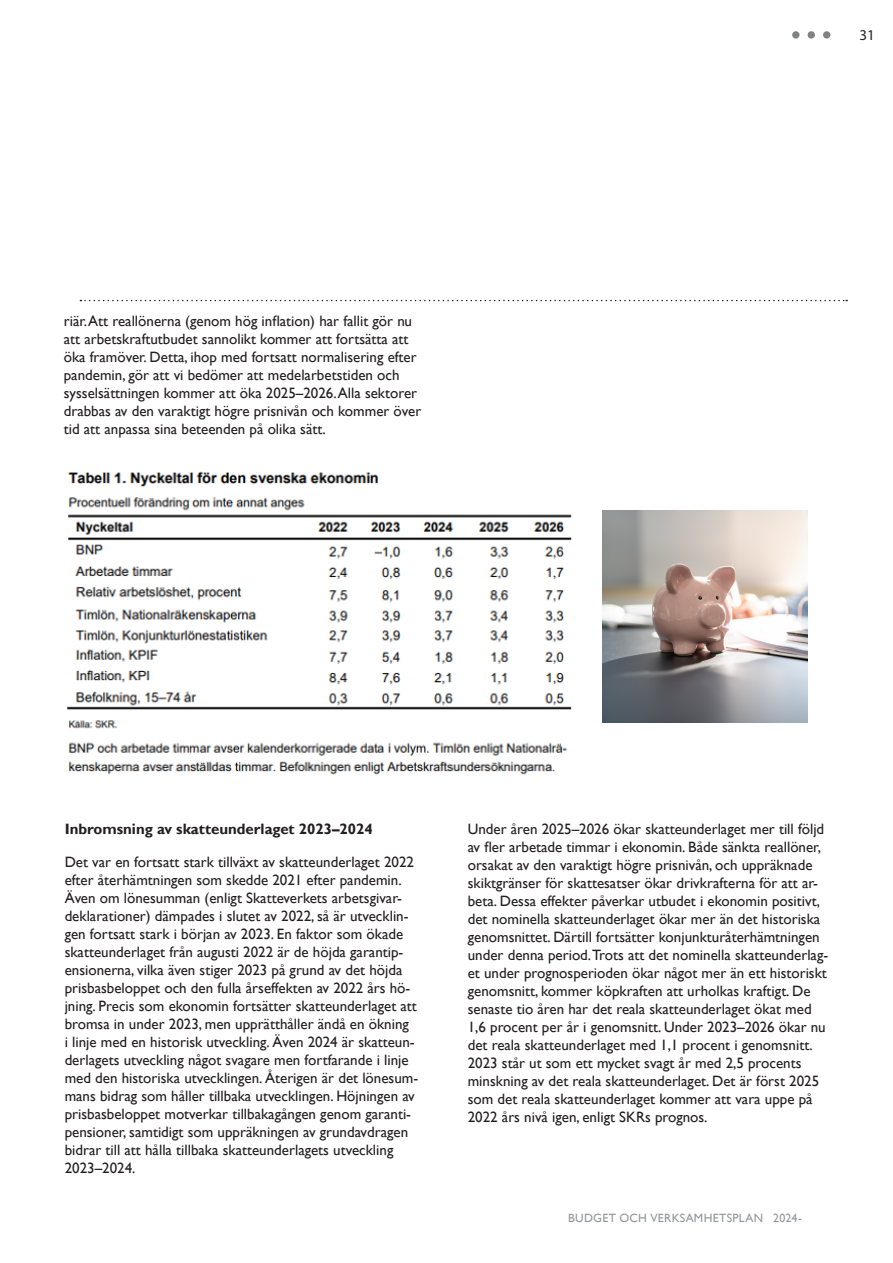
<style>
.page{position:relative;width:893px;height:1263px;background:#fff}
.page>*{position:absolute;margin:0;border:0;box-sizing:border-box;transform-origin:0 0}
.Rubrik{font:15px/18px "Gill Sans";color:#231f20}
.Rubrik-2{font:700 15px "Gill Sans";color:#231f20}
.t1{font:15px "Myriad Pro";color:#231f20}
.t2{font:12px "Gill Sans";letter-spacing:.025em;color:#939598}
</style>
<div class="page">
<div style="left:823px;top:31px;width:7px;height:8px;background:#808285;border-radius:50%"></div>
<div style="left:808px;top:31px;width:7px;height:8px;background:#808285;border-radius:50%"></div>
<div style="left:792px;top:31px;width:7px;height:8px;background:#808285;border-radius:50%"></div>
<svg style="left:80px;top:300px;width:767px;height:1px"></svg>
<img style="left:67px;top:471px;width:505px;height:304px">
<img style="left:602px;top:510px;width:206px;height:213px">
<p class="Rubrik" style="left:64px;top:312px;width:359px">riär.Att reallönerna (genom hög inflation) har fallit gör nu att arbetskraftutbudet sannolikt kommer att fortsätta att öka framöver. Detta, ihop med fortsatt normalisering efter pandemin, gör att vi bedömer att medelarbetstiden och sysselsättningen kommer att öka 2025–2026.Alla sektorer drabbas av den varaktigt högre prisnivån och kommer över tid att anpassa sina beteenden på olika sätt.</p>
<p class="t1" style="left:859px;top:26px;width:17px">31</p>
<p class="Rubrik-2" style="left:65px;top:820px;width:309px">Inbromsning av skatteunderlaget 2023–2024</p>
<p class="Rubrik" style="left:65px;top:853px;width:355px">Det var en fortsatt stark tillväxt av skatteunderlaget 2022 efter återhämtningen som skedde 2021 efter pandemin.<br>Även om lönesumman (enligt Skatteverkets arbetsgivar&shy;deklarationer) dämpades i slutet av 2022, så är utvecklin&shy;gen fortsatt stark i början av 2023. En faktor som ökade skatteunderlaget från augusti 2022 är de höjda garantip&shy;ensionerna, vilka även stiger 2023 på grund av det höjda prisbasbeloppet och den fulla årseffekten av 2022 års hö&shy;jning. Precis som ekonomin fortsätter skatteunderlaget att bromsa in under 2023, men upprätthåller ändå en ökning<br>i linje med en historisk utveckling. Även 2024 är skatteun&shy;derlagets utveckling något svagare men fortfarande i linje med den historiska utvecklingen. Återigen är det lönesum&shy;mans bidrag som håller tillbaka utvecklingen. Höjningen av prisbasbeloppet motverkar tillbakagången genom garanti&shy;pensioner, samtidigt som uppräkningen av grundavdragen bidrar till att hålla tillbaka skatteunderlagets utveckling 2023–2024.</p>
<p class="Rubrik" style="left:468px;top:820px;width:362px">Under åren 2025–2026 ökar skatteunderlaget mer till följd av fler arbetade timmar i ekonomin. Både sänkta reallöner, orsakat av den varaktigt högre prisnivån, och uppräknade skiktgränser för skattesatser ökar drivkrafterna för att ar&shy;beta. Dessa effekter påverkar utbudet i ekonomin positivt, det nominella skatteunderlaget ökar mer än det historiska genomsnittet. Därtill fortsätter konjunkturåterhämtningen under denna period.Trots att det nominella skatteunderlag&shy;et under prognosperioden ökar något mer än ett historiskt genomsnitt, kommer köpkraften att urholkas kraftigt. De senaste tio åren har det reala skatteunderlaget ökat med 1,6 procent per år i genomsnitt. Under 2023–2026 ökar nu det reala skatteunderlaget med 1,1 procent i genomsnitt.<br>2023 står ut som ett mycket svagt år med 2,5 procents minskning av det reala skatteunderlaget. Det är först 2025 som det reala skatteunderlaget kommer att vara uppe på 2022 års nivå igen, enligt SKRs prognos.</p>
<p class="t2" style="left:568px;top:1211px;width:235px">BUDGET OCH VERKSAMHETSPLAN 2024-</p>
</div>
